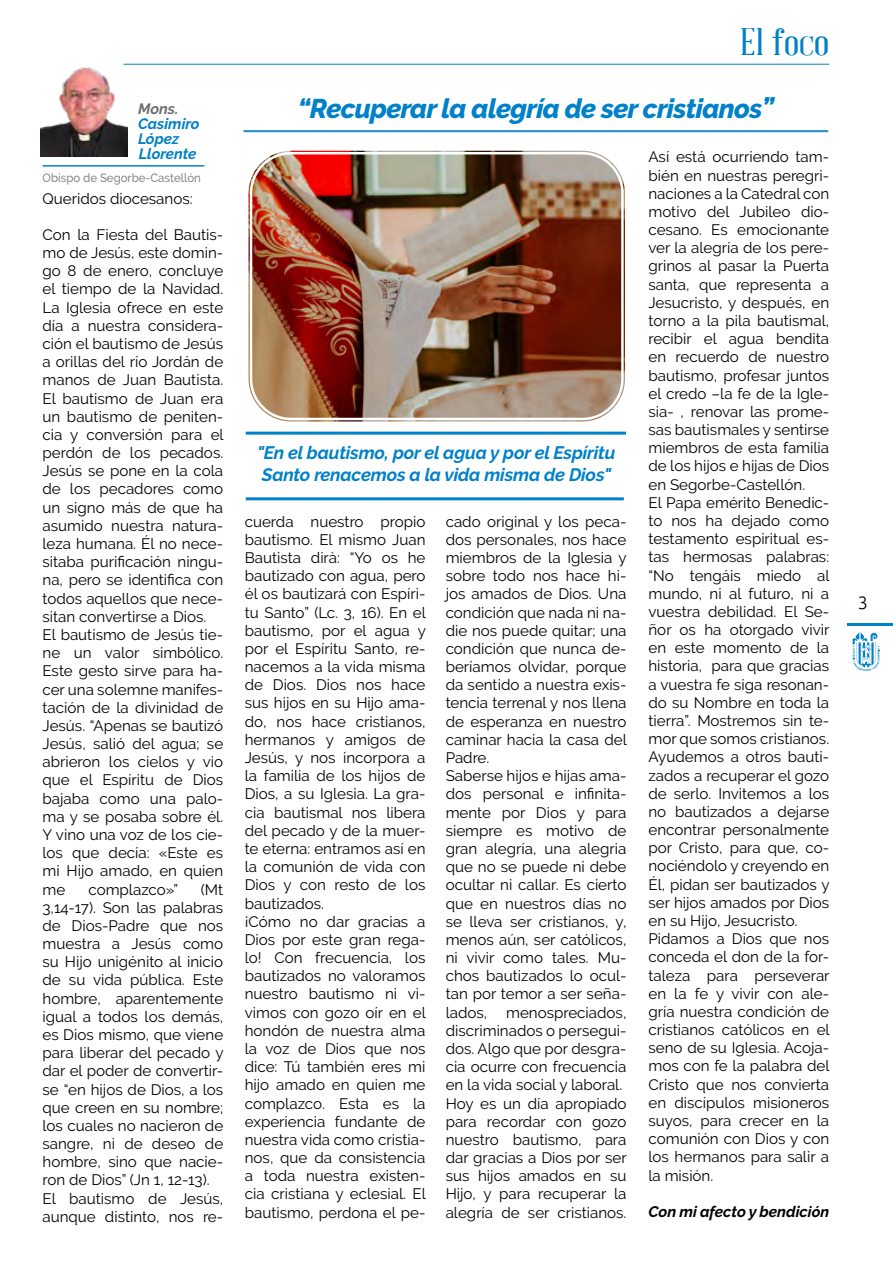
<style>
.page{position:relative;width:893px;height:1263px;background:#fff}
.page>*{position:absolute;margin:0;border:0;box-sizing:border-box;transform-origin:0 0}
.t1{font:37.5px "Abraham Lincoln";color:#0081c9;scale:1.2 1}
.t2{font:italic 800 27px "Raleway";letter-spacing:-.025em;color:#0081c9}
.t3{font:italic 700 18px/21.6px "Raleway";letter-spacing:-.01em;color:#0081c9}
.t4{font:300 18px "Ubuntu";color:#000}
.t5{font:italic 700 15.3px "Raleway";color:#000}
.t6{font:15.15px/18.1px "Raleway";color:#000}
.t7{font:italic 700 15px/15px "Raleway";color:#0081c9}
.t8{font:italic 700 15px "Raleway";color:#706f6f}
.t9{font:500 12px "Raleway";color:#878787;scale:.95 1}
.s1{font-size:15px}
</style>
<div class="page">
<hr style="left:847px;top:624px;width:46px;height:2px;background:#0081c9">
<svg style="left:853px;top:632px;width:26px;height:39px"></svg>
<hr style="left:123px;top:64px;width:706px;height:1px;background:#0081c9">
<hr style="left:43px;top:165px;width:161px;height:2px;background:#0081c9">
<img style="left:40px;top:63px;width:88px;height:94px">
<hr style="left:244px;top:131px;width:584px;height:1px;background:#0081c9">
<hr style="left:244px;top:130px;width:584px;height:1px;background:#0081c9">
<img style="left:249px;top:151px;width:376px;height:270px">
<div style="left:245px;top:147px;width:384px;height:278px;border:2px solid #fff;border-radius:45px"></div>
<div style="left:250px;top:152px;width:374px;height:268px;border:2px solid #fff;border-radius:40px"></div>
<hr style="left:246px;top:432px;width:380px;height:3px;background:#0081c9">
<hr style="left:246px;top:497px;width:378px;height:3px;background:#0081c9">
<p class="t8" style="left:138px;top:100px;width:42px">Mons.</p>
<p class="t7" style="left:138px;top:116px;width:63px">Casimiro<br>López<br>Llorente</p>
<p class="t9" style="left:43px;top:171px;width:168px">Obispo de Segorbe-Castellón</p>
<p class="t6" style="left:43px;top:189px;width:152px">Queridos diocesanos:</p>
<p class="t6" style="left:43px;top:225px;width:183px">Con la Fiesta del Bautis&shy;mo de Jesús, este domin&shy;go 8 de enero, concluye el tiempo de la Navidad.<br>La Iglesia ofrece en este día a nuestra considera&shy;ción el bautismo de Jesús a orillas del río Jordán de manos de Juan Bautista.<br>El bautismo de Juan era un bautismo de peniten&shy;cia y conversión para el perdón de los pecados.<br>Jesús se pone en la cola de los pecadores como un signo más de que ha asumido nuestra natura&shy;leza humana. Él no nece&shy;sitaba purificación ningu&shy;na, pero se identifica con todos aquellos que nece&shy;sitan convertirse a Dios.<br>El bautismo de Jesús tie&shy;ne un valor simbólico.<br>Este gesto sirve para ha&shy;cer una solemne manifes&shy;tación de la divinidad de<br>Jesús. “Apenas se bautizó<br>Jesús, salió del agua; se abrieron los cielos y vio que el Espíritu de Dios bajaba como una palo&shy;ma y se posaba sobre él.<br>Y vino una voz de los cie&shy;los que decía: «Este es mi Hijo amado, en quien me</p>
<p class="t6" style="left:43px;top:880px;width:183px;text-indent:158px">(Mt<br>3,14-17). Son las palabras de Dios-Padre que nos muestra a Jesús como su Hijo unigénito al inicio de su vida pública. Este hombre, aparentemente igual a todos los demás, es Dios mismo, que viene para liberar del pecado y dar el poder de convertir&shy;se “en hijos de Dios, a los que creen en su nombre; los cuales no nacieron de sangre, ni de deseo de hombre, sino que nacie&shy;ron de Dios” (Jn 1, 12-13).<br>El bautismo de Jesús, aunque distinto, nos re-</p>
<p class="t6" style="left:88px;top:880px;width:91px">complazco»”</p>
<h1 class="t1" style="left:740px;top:22px;width:75px">El foco</h1>
<h2 class="t2" style="left:298px;top:93px;width:480px">“Recuperar la alegría de ser cristianos”</h2>
<p class="t3" style="left:257px;top:442px;width:360px">"En el bautismo, por el agua y por el Espíritu<br>Santo renacemos a la vida misma de Dios"</p>
<p class="t6" style="left:245px;top:512px;width:183px">cuerda nuestro propio bautismo. El mismo Juan<br>Bautista dirà: “Yo os he bautizado con agua, pero él os bautizará con Espíri&shy;tu Santo” (Lc. 3, 16). En el bautismo, por el agua y por el Espíritu Santo, re&shy;nacemos a la vida misma de Dios. Dios nos hace sus hijos en su Hijo ama&shy;do, nos hace cristianos, hermanos y amigos de<br>Jesús, y nos incorpora a la familia de los hijos de<br>Dios, a su Iglesia. La gra&shy;cia bautismal nos libera del pecado y de la muer&shy;te eterna: entramos así en la comunión de vida con<br>Dios y con resto de los bautizados.<br>¡Cómo no dar gracias a<br>Dios por este gran rega&shy;lo! Con frecuencia, los bautizados no valoramos nuestro bautismo ni vi&shy;vimos con gozo oír en el hondón de nuestra alma la voz de Dios que nos dice: Tú también eres mi hijo amado en quien me complazco. Esta es la experiencia fundante de nuestra vida como cristia&shy;nos, que da consistencia a toda nuestra existen&shy;cia cristiana y eclesial. El bautismo, perdona el pe-</p>
<p class="t6" style="left:446px;top:512px;width:183px">cado original y los peca&shy;dos personales, nos hace miembros de la Iglesia y sobre todo nos hace hi&shy;jos amados de Dios. Una condición que nada ni na&shy;die nos puede quitar; una condición que nunca de&shy;beríamos olvidar, porque da sentido a nuestra exis&shy;tencia terrenal y nos llena de esperanza en nuestro caminar hacia la casa del<br>Padre.<br>Saberse hijos e hijas ama&shy;dos personal e infinita&shy;mente por Dios y para siempre es motivo de gran alegría, una alegria que no se puede ni debe ocultar ni callar. Es cierto que en nuestros días no se lleva ser cristianos, y, menos aún, ser católicos, ni vivir como tales. Mu&shy;chos bautizados lo ocul&shy;tan por temor a ser seña&shy;lados, menospreciados, discriminados o persegui&shy;dos. Algo que por desgra&shy;cia ocurre con frecuencia en la vida social y laboral.<br>Hoy es un día apropiado para recordar con gozo nuestro bautismo, para dar gracias a Dios por ser sus hijos amados en su<br>Hijo, y para recuperar la alegría de ser cristianos.</p>
<p class="t6" style="left:648px;top:148px;width:183px">Así está ocurriendo tam&shy;bién en nuestras peregri&shy;naciones a la Catedral con motivo del Jubileo dio&shy;cesano. Es emocionante ver la alegría de los pere&shy;grinos al pasar la Puerta santa, que representa a<br>Jesucristo, y después, en torno a la pila bautismal, recibir el agua bendita en recuerdo de nuestro bautismo, profesar juntos el credo –la fe de la Igle&shy;sia- , renovar las prome&shy;sas bautismales y sentirse miembros de esta familia de los hijos e hijas de Dios en Segorbe-Castellón.<br>El Papa emérito Benedic&shy;to nos ha dejado como testamento espiritual es&shy;tas hermosas palabras: “No tengáis miedo al mundo, ni al futuro, ni a vuestra debilidad. El Se&shy;ñor os ha otorgado vivir en este momento de la historia, para que gracias a vuestra fe siga resonan&shy;do su Nombre en toda la tierra”. Mostremos sin te&shy;mor que somos cristianos.<br>Ayudemos a otros bauti&shy;zados a recuperar el gozo de serlo. Invitemos a los no bautizados a dejarse encontrar personalmente por Cristo, para que, co&shy;nociéndolo y creyendo en<br>Él, pidan ser bautizados y ser hijos amados por Dios en su Hijo, Jesucristo.<br>Pidamos a Dios que nos conceda el don de la for&shy;taleza para perseverar en la fe y vivir con ale&shy;gría nuestra condición de cristianos católicos en el seno de su Iglesia. Acoja&shy;mos con fe la palabra del<br>Cristo que nos convierta en discípulos misioneros suyos, para crecer en la comunión con Dios y con los hermanos para salir a la misión.</p>
<p class="t5" style="left:648px;top:1203px;width:182px">Con mi afecto y bendic<span class="s1">ión</span></p>
<p class="t4" style="left:858px;top:591px;width:12px">3</p>
</div>
